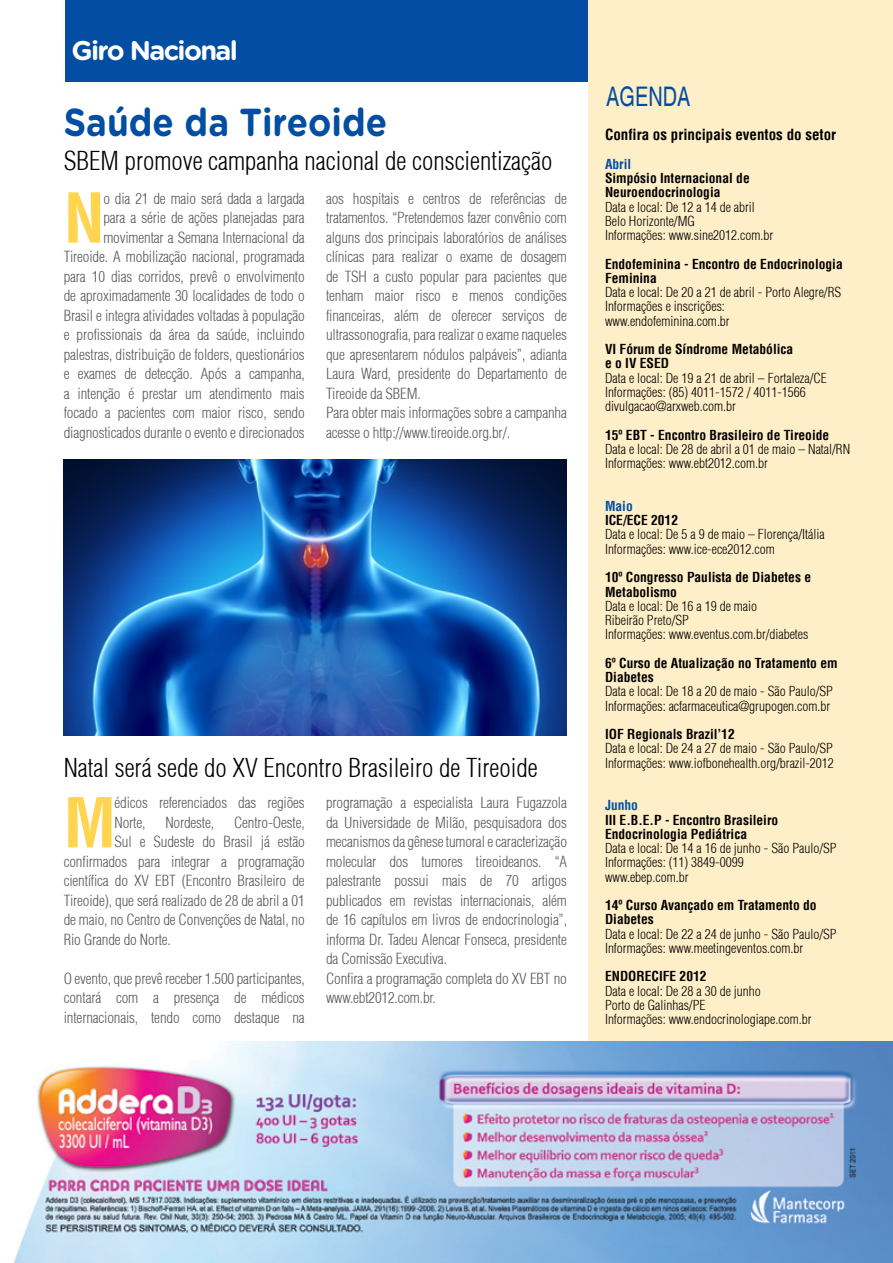
<style>
.page{position:relative;width:893px;height:1263px;background:#fff}
.page>*{position:absolute;margin:0;border:0;box-sizing:border-box;transform-origin:0 0}
.t1{font:700 condensed 67.05px "Helvetica";color:#ffd44f}
.t2{font:700 39px "Gotham Rounded";color:#034ea2;scale:.9 1}
.t3{font:700 27px "Gotham Rounded";letter-spacing:-.06em;color:#fff}
.t4{font:condensed 27px "Helvetica";color:#034ea2;scale:.9 1}
.t5{font:300 condensed 25.5px "Helvetica";color:#000}
.t6{font:300 condensed 15px/19.5px "Helvetica";letter-spacing:-.01em;color:#58595b}
.t7{font:700 condensed 15px "Helvetica";color:#000}
.t8{font:300 condensed 13.5px/14.2px "Helvetica";color:#000}
.t9{font:700 condensed 13.5px/14.2px "Helvetica";color:#000}
.t10{font:700 condensed 13.5px "Helvetica";color:#034ea2}
</style>
<div class="page">
<div style="left:65px;top:0;width:764px;height:82px;background:#034ea2"></div>
<div style="left:588px;top:0;width:305px;height:1070px;background:#ffefc8"></div>
<img style="left:13px;top:1042px;width:880px;height:221px">
<img style="left:64px;top:459px;width:503px;height:277px">
<h3 class="t3" style="left:72px;top:30px;width:168px">Giro Nacional</h3>
<h2 class="t2" style="left:64px;top:94px;width:361px">Saúde da Tireoide</h2>
<h3 class="t5" style="left:64px;top:145px;width:490px">SBEM promove campanha nacional de conscientização</h3>
<p class="t6" style="left:64px;top:188px;width:242px;text-align:right">o dia 21 de maio será dada a largada<br>para a série de ações planejadas para movimentar a Semana Internacional da Tireoide. A mobilização nacional, programada para 10 dias corridos, prevê o envolvimento de aproximadamente 30 localidades de todo o Brasil e integra atividades voltadas à população e profissionais da área da saúde, incluindo palestras, distribuição de folders, questionários e exames de detecção. Após a campanha, a intenção é prestar um atendimento mais focado a pacientes com maior risco, sendo diagnosticados durante o evento e direcionados</p>
<p class="t6" style="left:326px;top:188px;width:242px">aos hospitais e centros de referências de tratamentos. “Pretendemos fazer convênio com alguns dos principais laboratórios de análises clínicas para realizar o exame de dosagem de TSH a custo popular para pacientes que tenham maior risco e menos condições financeiras, além de oferecer serviços de ultrassonografia, para realizar o exame naqueles que apresentarem nódulos palpáveis”, adianta Laura Ward, presidente do Departamento de Tireoide da SBEM.<br>Para obter mais informações sobre a campanha acesse o http://www.tireoide.org.br/.</p>
<h1 class="t1" style="left:64px;top:176px;width:42px">N</h1>
<h3 class="t5" style="left:64px;top:752px;width:475px">Natal será sede do XV Encontro Brasileiro de Tireoide</h3>
<h1 class="t1" style="left:64px;top:781px;width:54px">M</h1>
<p class="t6" style="left:115px;top:793px;width:192px">édicos referenciados das regiões<br>Norte,</p>
<p class="t6" style="left:165px;top:812px;width:50px">Nordeste,</p>
<p class="t6" style="left:234px;top:812px;width:72px">Centro-Oeste,</p>
<p class="t6" style="left:115px;top:832px;width:192px">Sul e Sudeste do Brasil já estão</p>
<p class="t6" style="left:64px;top:851px;width:242px">confirmados para integrar a programação</p>
<p class="t6" style="left:64px;top:871px;width:242px">científica do XV EBT (Encontro Brasileiro de</p>
<p class="t6" style="left:64px;top:890px;width:242px">Tireoide), que será realizado de 28 de abril a 01</p>
<p class="t6" style="left:64px;top:910px;width:242px">de maio, no Centro de Convenções de Natal, no</p>
<p class="t6" style="left:64px;top:929px;width:109px">Rio Grande do Norte.</p>
<p class="t6" style="left:64px;top:968px;width:242px;text-align:justify">O evento, que prevê receber 1.500 participantes, contará com a presença de médicos internacionais, tendo como destaque na</p>
<p class="t6" style="left:326px;top:793px;width:242px">programação a especialista Laura Fugazzola da Universidade de Milão, pesquisadora dos mecanismos da gênese tumoral e caracterização molecular dos tumores tireoideanos. “A palestrante possui mais de 70 artigos publicados em revistas internacionais, além de 16 capítulos em livros de endocrinologia”, informa Dr. Tadeu Alencar Fonseca, presidente da Comissão Executiva.<br>Confira a programação completa do XV EBT no www.ebt2012.com.br.</p>
<h3 class="t4" style="left:606px;top:81px;width:95px">AGENDA</h3>
<p class="t7" style="left:605px;top:125px;width:233px">Confira os principais eventos do setor</p>
<p class="t10" style="left:605px;top:155px;width:28px">Abril</p>
<p class="t9" style="left:605px;top:171px;width:146px">Simpósio Internacional de<br>Neuroendocrinologia</p>
<p class="t8" style="left:605px;top:199px;width:170px">Data e local: De 12 a 14 de abril<br>Belo Horizonte/MG<br>Informações: www.sine2012.com.br</p>
<p class="t9" style="left:605px;top:256px;width:239px">Endofeminina - Encontro de Endocrinologia<br>Feminina</p>
<p class="t8" style="left:605px;top:285px;width:238px">Data e local: De 20 a 21 de abril - Porto Alegre/RS<br>Informações e inscrições: www.endofeminina.com.br</p>
<p class="t9" style="left:605px;top:342px;width:190px">VI Fórum de Síndrome Metabólica e o IV ESED</p>
<p class="t8" style="left:605px;top:371px;width:223px">Data e local: De 19 a 21 de abril – Fortaleza/CE<br>Informações: (85) 4011-1572 / 4011-1566 divulgacao@arxweb.com.br</p>
<p class="t9" style="left:605px;top:428px;width:226px">15º EBT - Encontro Brasileiro de Tireoide</p>
<p class="t8" style="left:605px;top:442px;width:247px">Data e local: De 28 de abril a 01 de maio – Natal/RN<br>Informações: www.ebt2012.com.br</p>
<p class="t10" style="left:605px;top:498px;width:29px">Maio</p>
<p class="t9" style="left:605px;top:513px;width:75px">ICE/ECE 2012</p>
<p class="t8" style="left:605px;top:527px;width:221px">Data e local: De 5 a 9 de maio – Florença/Itália<br>Informações: www.ice-ece2012.com</p>
<p class="t9" style="left:605px;top:570px;width:208px">10º Congresso Paulista de Diabetes e<br>Metabolismo</p>
<p class="t8" style="left:605px;top:599px;width:205px">Data e local: De 16 a 19 de maio<br>Ribeirão Preto/SP<br>Informações: www.eventus.com.br/diabetes</p>
<p class="t9" style="left:605px;top:656px;width:234px">6º Curso de Atualização no Tratamento em<br>Diabetes</p>
<p class="t8" style="left:605px;top:684px;width:229px">Data e local: De 18 a 20 de maio - São Paulo/SP<br>Informações: acfarmaceutica@grupogen.com.br</p>
<p class="t9" style="left:605px;top:727px;width:131px">IOF Regionals Brazil’12</p>
<p class="t8" style="left:605px;top:741px;width:230px">Data e local: De 24 a 27 de maio - São Paulo/SP<br>Informações: www.iofbonehealth.org/brazil-2012</p>
<p class="t10" style="left:605px;top:797px;width:34px">Junho</p>
<p class="t9" style="left:605px;top:812px;width:175px">III E.B.E.P - Encontro Brasileiro<br>Endocrinologia Pediátrica</p>
<p class="t8" style="left:605px;top:841px;width:233px">Data e local: De 14 a 16 de junho - São Paulo/SP<br>Informações: (11) 3849-0099<br>www.ebep.com.br</p>
<p class="t9" style="left:605px;top:898px;width:213px">14º Curso Avançado em Tratamento do<br>Diabetes</p>
<p class="t8" style="left:605px;top:926px;width:233px">Data e local: De 22 a 24 de junho - São Paulo/SP<br>Informações: www.meetingeventos.com.br</p>
<p class="t9" style="left:605px;top:969px;width:103px">ENDORECIFE 2012</p>
<p class="t8" style="left:605px;top:983px;width:208px">Data e local: De 28 a 30 de junho<br>Porto de Galinhas/PE<br>Informações: www.endocrinologiape.com.br</p>
</div>
